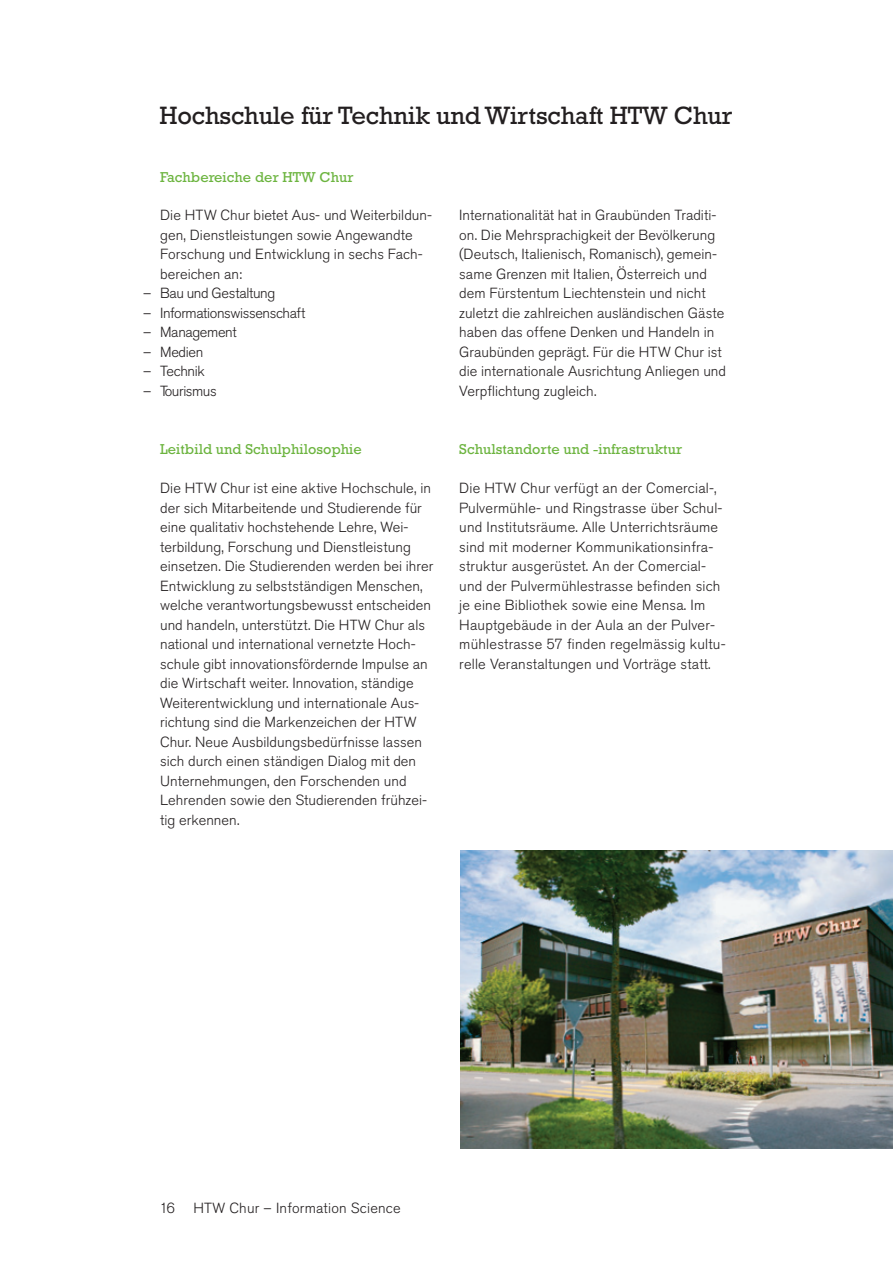
<style>
.page{position:relative;width:893px;height:1263px;background:#fff}
.page>*{position:absolute;margin:0;border:0;box-sizing:border-box;transform-origin:0 0}
.t1{font:25.5px "Rockwell Std";letter-spacing:-.005em;color:#231f20}
.t2{font:300 14.55px/19.5px "Akzidenz Grotesk Pro";letter-spacing:.005em;color:#231f20}
.t3{font:14.55px "Rockwell Std";letter-spacing:.005em;color:#6cb43f}
.t4{font:300 14.55px "Akzidenz Grotesk Pro";letter-spacing:-.025em;color:#231f20}
.t5{font:300 14.55px "Akzidenz Grotesk Pro";letter-spacing:-.03em;color:#231f20}
.t6{font:300 14.55px "Akzidenz Grotesk Pro";letter-spacing:-.02em;color:#231f20}
</style>
<div class="page">
<img style="left:460px;top:850px;width:433px;height:298px">
<h1 class="t1" style="left:159px;top:100px;width:574px">Hochschule für Technik und Wirtschaft HTW Chur</h1>
<p class="t3" style="left:160px;top:169px;width:195px">Fachbereiche der HTW Chur</p>
<p class="t2" style="left:160px;top:206px;width:273px">Die HTW Chur bietet Aus- und Weiterbildun&shy;gen, Dienstleistungen sowie Angewandte Forschung und Entwicklung in sechs Fach&shy;bereichen an:</p>
<p class="t6" style="left:143px;top:284px;width:134px">– Bau und Gestaltung</p>
<p class="t4" style="left:143px;top:303px;width:164px">– Informationswissenschaft</p>
<p class="t4" style="left:143px;top:323px;width:95px">– Management</p>
<p class="t2" style="left:143px;top:342px;width:62px">– Medien</p>
<p class="t5" style="left:143px;top:362px;width:63px">– Technik</p>
<p class="t5" style="left:143px;top:381px;width:75px">– Tourismus</p>
<p class="t3" style="left:160px;top:441px;width:203px">Leitbild und Schulphilosophie</p>
<p class="t2" style="left:160px;top:478px;width:275px">Die HTW Chur ist eine aktive Hochschule, in der sich Mitarbeitende und Studierende für eine qualitativ hochstehende Lehre, Wei&shy;terbildung, Forschung und Dienstleistung einsetzen. Die Studierenden werden bei ihrer Entwicklung zu selbstständigen Menschen, welche verantwortungsbewusst entscheiden und handeln, unterstützt. Die HTW Chur als national und international vernetzte Hoch&shy;schule gibt innovationsfördernde Impulse an die Wirtschaft weiter. Innovation, ständige Weiterentwicklung und internationale Aus&shy;richtung sind die Markenzeichen der HTW Chur. Neue Ausbildungsbedürfnisse lassen sich durch einen ständigen Dialog mit den Unternehmungen, den Forschenden und Lehrenden sowie den Studierenden frühzei&shy;tig erkennen.</p>
<p class="t2" style="left:459px;top:205px;width:268px">Internationalität hat in Graubünden Traditi&shy;on. Die Mehrsprachigkeit der Bevölkerung (Deutsch, Italienisch, Romanisch), gemein&shy;same Grenzen mit Italien, Österreich und dem Fürstentum Liechtenstein und nicht zuletzt die zahlreichen ausländischen Gäste haben das offene Denken und Handeln in Graubünden geprägt. Für die HTW Chur ist die internationale Ausrichtung Anliegen und Verpflichtung zugleich.</p>
<p class="t3" style="left:459px;top:441px;width:224px">Schulstandorte und -infrastruktur</p>
<p class="t2" style="left:459px;top:478px;width:268px">Die HTW Chur verfügt an der Comercial-, Pulvermühle- und Ringstrasse über Schul&shy;und Institutsräume. Alle Unterrichtsräume sind mit moderner Kommunikationsinfra&shy;struktur ausgerüstet. An der Comercial&shy;und der Pulvermühlestrasse befinden sich je eine Bibliothek sowie eine Mensa. Im Hauptgebäude in der Aula an der Pulver&shy;mühlestrasse 57 finden regelmässig kultu&shy;relle Veranstaltungen und Vorträge statt.</p>
<p class="t2" style="left:159px;top:1198px;width:17px">16</p>
<p class="t2" style="left:193px;top:1198px;width:209px">HTW Chur – Information Science</p>
</div>
